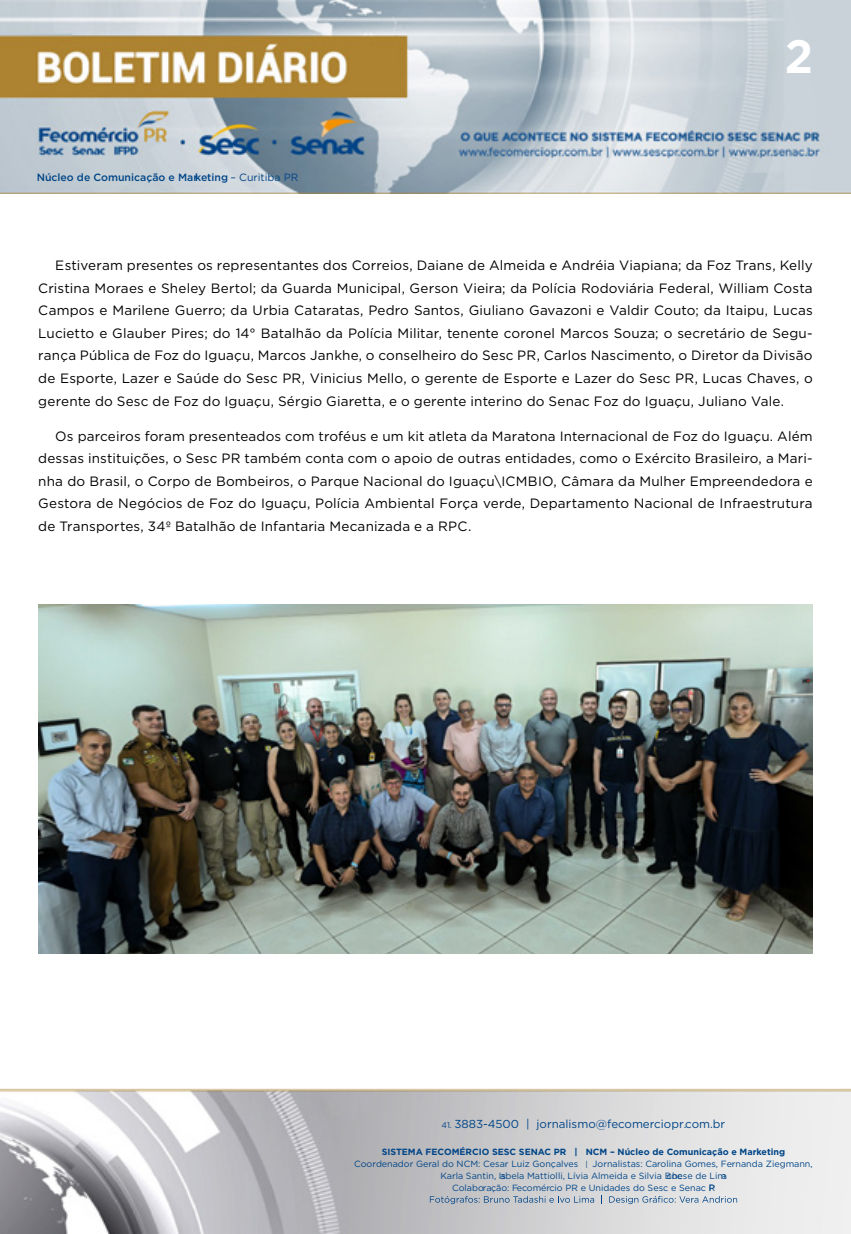
<style>
.page{position:relative;width:851px;height:1234px;background:#fff}
.page>*{position:absolute;margin:0;border:0;box-sizing:border-box;transform-origin:0 0}
.t1{font:700 45px "Gotham Office";color:#fff}
.t2{font:13.5px/22.5px "Gotham";letter-spacing:.01em;color:#000;text-align:justify}
.t3{font:11.55px "Gotham";color:#004587}
.t4{font:500 10.5px "Gotham";color:#004587}
.t5{font:9px/12px "Gotham";color:#004587}
.t6{font:700 9px "Gotham";color:#004587}
.s1{font-weight:400}
.s2{font-size:8.25px}
.s3{font-size:7.65px}
</style>
<div class="page">
<img style="left:0;top:0;width:850px;height:193px">
<img style="left:0;top:1088px;width:850px;height:145px">
<svg style="left:430px;top:1195px;width:164px;height:8px"></svg>
<svg style="left:609px;top:1195px;width:128px;height:8px"></svg>
<img style="left:38px;top:604px;width:774px;height:348px">
<p class="t4" style="left:37px;top:171px;width:263px">Núcleo de Comunicação e Marketing <span class="s1">– Curitiba PR</span></p>
<h1 class="t1" style="left:784px;top:25px;width:30px">2</h1>
<p class="t2" style="left:38px;top:254px;width:775px;text-indent:17px">Estiveram presentes os representantes dos Correios, Daiane de Almeida e Andréia Viapiana; da Foz Trans, Kelly Cristina Moraes e Sheley Bertol; da Guarda Municipal, Gerson Vieira; da Polícia Rodoviária Federal, William Costa Campos e Marilene Guerro; da Urbia Cataratas, Pedro Santos, Giuliano Gavazoni e Valdir Couto; da Itaipu, Lucas Lucietto e Glauber Pires; do 14° Batalhão da Polícia Militar, tenente coronel Marcos Souza; o secretário de Segu&shy;rança Pública de Foz do Iguaçu, Marcos Jankhe, o conselheiro do Sesc PR, Carlos Nascimento, o Diretor da Divisão de Esporte, Lazer e Saúde do Sesc PR, Vinicius Mello, o gerente de Esporte e Lazer do Sesc PR, Lucas Chaves, o gerente do Sesc de Foz do Iguaçu, Sérgio Giaretta, e o gerente interino do Senac Foz do Iguaçu, Juliano Vale.</p>
<p class="t2" style="left:38px;top:424px;width:775px;text-indent:17px">Os parceiros foram presenteados com troféus e um kit atleta da Maratona Internacional de Foz do Iguaçu. Além dessas instituições, o Sesc PR também conta com o apoio de outras entidades, como o Exército Brasileiro, a Mari&shy;nha do Brasil, o Corpo de Bombeiros, o Parque Nacional do Iguaçu\ICMBIO, Câmara da Mulher Empreendedora e Gestora de Negócios de Foz do Iguaçu, Polícia Ambiental Força verde, Departamento Nacional de Infraestrutura de Transportes, 34º Batalhão de Infantaria Mecanizada e a RPC.</p>
<p class="t3" style="left:441px;top:1115px;width:285px"><span class="s2">41.</span> 3883-4500 | jornalismo@fecomerciopr.com.br</p>
<p class="t6" style="left:381px;top:1145px;width:405px">SISTEMA FECOMÉRCIO SESC SENAC PR | NCM – Núcleo de Comunicação e Marketing</p>
<p class="t5" style="left:354px;top:1156px;width:460px">Coordenador Geral do NCM: Cesar Luiz Gonçalves <span class="s3">|</span> Jornalistas: Carolina Gomes, Fernanda Ziegmann,</p>
<p class="t5" style="left:440px;top:1168px;width:243px">Karla Santin, Isabela Mattiolli, Lívia Almeida e Silvia Boc</p>
<p class="t5" style="left:452px;top:1168px;width:276px;text-indent:215px">chese de Lima<br>Colaboração: Fecomércio PR e Unidades do Sesc e Senac PR</p>
</div>
